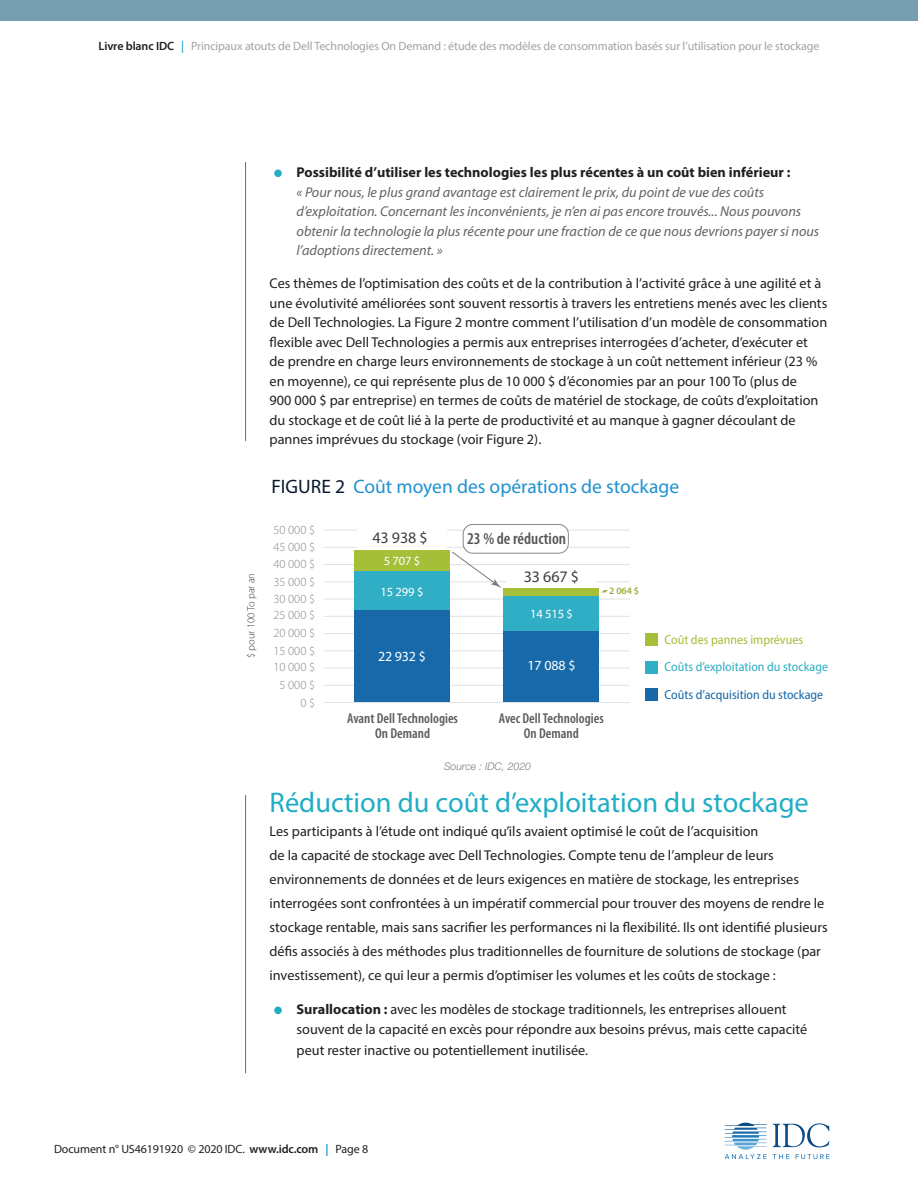
<style>
.page{position:relative;width:918px;height:1188px;background:#fff}
.page>*{position:absolute;margin:0;border:0;box-sizing:border-box;transform-origin:0 0}
.t1{font:28.5px "Myriad Pro";color:#21adc5}
.t2{font:19.5px "Myriad Pro";color:#1f92d1}
.t3{font:600 condensed 16.65px "Myriad Pro";color:#565656}
.t4{font:16.05px "Myriad Pro";letter-spacing:-.01em;color:#414042}
.t5{font:14.25px/19.5px "Myriad Pro";color:#231f20}
.t6{font:italic 14.25px/19.5px "Myriad Pro";color:#636366}
.t7{font:700 14.25px "Myriad Pro";color:#231f20}
.t8{font:600 condensed 14.25px/15.1px "Myriad Pro";color:#5b5b5b;text-align:center}
.t9{font:13.95px "Myriad Pro";letter-spacing:-.01em;color:#fff}
.t10{font:semi-condensed 13.05px "Myriad Pro";color:#30aec6}
.t11{font:semi-condensed 13.05px "Myriad Pro";color:#1768a8}
.t12{font:semi-condensed 13.05px "Myriad Pro";color:#a5bf39}
.t13{font:300 12.45px "Myriad Pro";color:#888787}
.t14{font:12.45px "Myriad Pro";letter-spacing:-.01em;color:#fff}
.t15{font:12px "Myriad Pro";letter-spacing:-.01em;color:#a1a3a6}
.t16{font:12px "Myriad Pro";letter-spacing:-.01em;color:#231f20}
.t17{font:300 10.5px "Myriad Pro";color:#3c3d3d}
.t18{font:italic 300 10.5px "Helvetica Neue";color:#7c7e81}
.t19{font:600 9.75px "Myriad Pro";color:#98ad3b}
.s1{font-weight:600;color:#231f20}
.s2{color:#0092d3}
.s3{color:#09182d}
.s4{font-weight:700}
.s5{font-weight:600}
.s6{font-weight:600;color:#0092d3}
</style>
<div class="page">
<hr style="left:245px;top:162px;width:1px;height:911px;background:#0092d3">
<div style="left:0;top:0;width:918px;height:21px;background:#769eae"></div>
<svg style="left:773px;top:1123px;width:57px;height:24px"></svg>
<svg style="left:773px;top:1154px;width:16px;height:5px"></svg>
<svg style="left:796px;top:1154px;width:33px;height:5px"></svg>
<svg style="left:725px;top:1123px;width:42px;height:36px"></svg>
<div style="left:222px;top:441px;width:31px;height:354px;background:#fff"></div>
<hr style="left:323px;top:702px;width:307px;height:1px;background:#e0e1e0">
<hr style="left:323px;top:685px;width:307px;height:1px;background:#e0e1e0">
<hr style="left:323px;top:650px;width:307px;height:1px;background:#e0e1e0">
<hr style="left:323px;top:668px;width:307px;height:1px;background:#e0e1e0">
<hr style="left:323px;top:633px;width:307px;height:1px;background:#e0e1e0">
<hr style="left:323px;top:599px;width:307px;height:1px;background:#e0e1e0">
<hr style="left:323px;top:616px;width:307px;height:1px;background:#e0e1e0">
<hr style="left:323px;top:547px;width:307px;height:1px;background:#e0e1e0">
<hr style="left:323px;top:564px;width:307px;height:1px;background:#e0e1e0">
<hr style="left:323px;top:581px;width:307px;height:1px;background:#e0e1e0">
<hr style="left:323px;top:530px;width:307px;height:1px;background:#e0e1e0">
<div style="left:354px;top:609px;width:96px;height:93px;background:#1769a9"></div>
<div style="left:504px;top:631px;width:95px;height:71px;background:#1769a9"></div>
<div style="left:354px;top:551px;width:96px;height:22px;background:#a5bf39"></div>
<div style="left:354px;top:571px;width:96px;height:39px;background:#30aec6"></div>
<div style="left:504px;top:594px;width:95px;height:37px;background:#30aec6"></div>
<div style="left:504px;top:588px;width:95px;height:7px;background:#a5bf39"></div>
<div style="left:507px;top:575px;width:89px;height:9px;background:#fff"></div>
<div style="left:357px;top:524px;width:90px;height:25px;background:#fff"></div>
<div style="left:646px;top:661px;width:12px;height:12px;background:#30aec6"></div>
<div style="left:646px;top:633px;width:12px;height:13px;background:#a5bf39"></div>
<div style="left:646px;top:689px;width:12px;height:12px;background:#1768a8"></div>
<div style="left:463px;top:524px;width:105px;height:29px;background:#fff;border-radius:10px"></div>
<div style="left:463px;top:524px;width:106px;height:29px;border:1px solid #888787;border-radius:10px"></div>
<svg style="left:451px;top:551px;width:50px;height:37px"></svg>
<svg style="left:601px;top:590px;width:7px;height:3px"></svg>
<div style="left:274px;top:170px;width:8px;height:7px;background:#23adc5;border-radius:50%"></div>
<div style="left:274px;top:1007px;width:8px;height:7px;background:#23adc5;border-radius:50%"></div>
<p class="t15" style="left:99px;top:39px;width:722px"><span class="s1">Livre blanc IDC</span> <span class="s2">|</span> Principaux atouts de Dell Technologies On Demand : étude des modèles de consommation basés sur l’utilisation pour le stockage</p>
<p class="t7" style="left:270px;top:163px;width:522px">• Possibilité d’utiliser les technologies les plus récentes à un coût bien inférieur :</p>
<p class="t6" style="left:297px;top:182px;width:524px">« Pour nous, le plus grand avantage est clairement le prix, du point de vue des coûts d’exploitation. Concernant les inconvénients, je n’en ai pas encore trouvés... Nous pouvons obtenir la technologie la plus récente pour une fraction de ce que nous devrions payer si nous l’adoptions directement. »</p>
<p class="t5" style="left:270px;top:273px;width:559px">Ces thèmes de l’optimisation des coûts et de la contribution à l’activité grâce à une agilité et à une évolutivité améliorées sont souvent ressortis à travers les entretiens menés avec les clients de Dell Technologies. La Figure 2 montre comment l’utilisation d’un modèle de consommation flexible avec Dell Technologies a permis aux entreprises interrogées d’acheter, d’exécuter et<br>de prendre en charge leurs environnements de stockage à un coût nettement inférieur (23 % en moyenne), ce qui représente plus de 10 000 $ d’économies par an pour 100 To (plus de<br>900 000 $ par entreprise) en termes de coûts de matériel de stockage, de coûts d’exploitation du stockage et de coût lié à la perte de productivité et au manque à gagner découlant de pannes imprévues du stockage (voir Figure 2).</p>
<h2 class="t2" style="left:272px;top:475px;width:409px"><span class="s3">FIGURE 2</span> Coût moyen des opérations de stockage</h2>
<p class="t17" style="left:245px;top:658px;width:87px;rotate:-90deg">$ pour 100 To par an</p>
<p class="t13" style="left:273px;top:522px;width:43px">50 000 $</p>
<p class="t13" style="left:273px;top:539px;width:43px">45 000 $</p>
<p class="t13" style="left:273px;top:557px;width:43px">40 000 $</p>
<p class="t13" style="left:273px;top:575px;width:43px">35 000 $</p>
<p class="t13" style="left:273px;top:591px;width:43px">30 000 $</p>
<p class="t13" style="left:273px;top:607px;width:43px">25 000 $</p>
<p class="t13" style="left:273px;top:625px;width:43px">20 000 $</p>
<p class="t13" style="left:273px;top:643px;width:43px">15 000 $</p>
<p class="t13" style="left:273px;top:659px;width:43px">10 000 $</p>
<p class="t13" style="left:279px;top:678px;width:37px">5 000 $</p>
<p class="t13" style="left:300px;top:696px;width:16px">0 $</p>
<p class="t4" style="left:373px;top:528px;width:57px">43 938 $</p>
<p class="t14" style="left:384px;top:553px;width:38px">5 707 $</p>
<p class="t14" style="left:381px;top:584px;width:44px">15 299 $</p>
<p class="t9" style="left:378px;top:648px;width:49px">22 932 $</p>
<p class="t3" style="left:467px;top:528px;width:101px">23 % de réduction</p>
<p class="t4" style="left:524px;top:567px;width:57px">33 667 $</p>
<p class="t14" style="left:530px;top:606px;width:44px">14 515 $</p>
<p class="t9" style="left:528px;top:657px;width:49px">17 088 $</p>
<p class="t19" style="left:609px;top:584px;width:31px">2 064 $</p>
<p class="t8" style="left:347px;top:710px;width:112px">Avant Dell Technologies<br>On Demand</p>
<p class="t8" style="left:499px;top:710px;width:106px">Avec Dell Technologies<br>On Demand</p>
<p class="t18" style="left:444px;top:760px;width:89px">Source : IDC, 2020</p>
<p class="t12" style="left:665px;top:632px;width:140px">Coût des pannes imprévues</p>
<p class="t10" style="left:665px;top:659px;width:165px">Coûts d’exploitation du stockage</p>
<p class="t11" style="left:665px;top:687px;width:160px">Coûts d’acquisition du stockage</p>
<h1 class="t1" style="left:270px;top:785px;width:541px">Réduction du coût d’exploitation du stockage</h1>
<p class="t5" style="left:270px;top:819px;width:560px;line-height:24px">Les participants à l’étude ont indiqué qu’ils avaient optimisé le coût de l’acquisition<br>de la capacité de stockage avec Dell Technologies. Compte tenu de l’ampleur de leurs environnements de données et de leurs exigences en matière de stockage, les entreprises interrogées sont confrontées à un impératif commercial pour trouver des moyens de rendre le stockage rentable, mais sans sacrifier les performances ni la flexibilité. Ils ont identifié plusieurs défis associés à des méthodes plus traditionnelles de fourniture de solutions de stockage (par investissement), ce qui leur a permis d’optimiser les volumes et les coûts de stockage :</p>
<p class="t5" style="left:297px;top:999px;width:512px;line-height:20.2px;text-indent:-27px"><span class="s4">• Surallocation :</span> avec les modèles de stockage traditionnels, les entreprises allouent souvent de la capacité en excès pour répondre aux besoins prévus, mais cette capacité peut rester inactive ou potentiellement inutilisée.</p>
<p class="t16" style="left:54px;top:1141px;width:316px">Document n° US46191920 © 2020 IDC. <span class="s5">www.idc.com</span> <span class="s6">|</span> Page 8</p>
</div>
